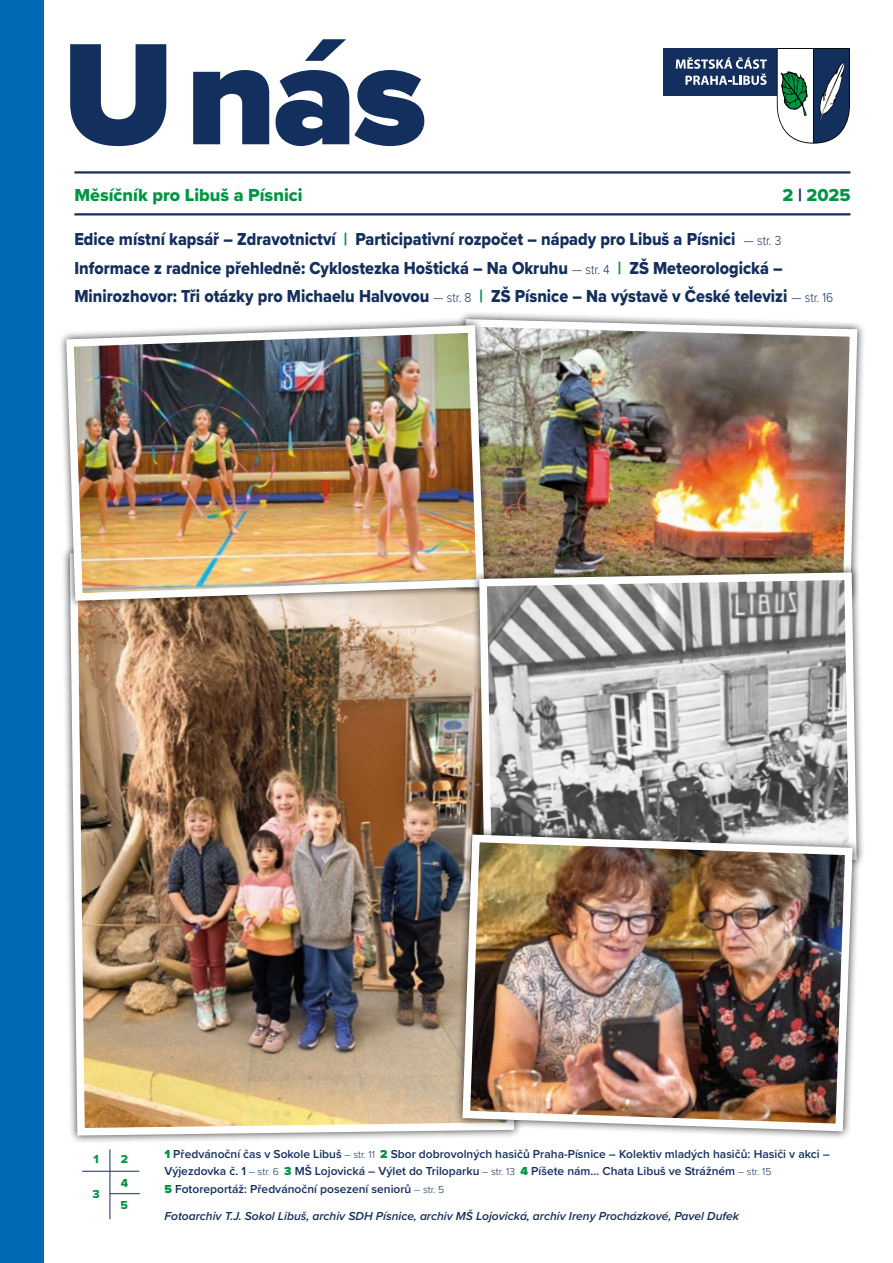
<style>
.page{position:relative;width:893px;height:1263px;background:#fff}
.page>*{position:absolute;margin:0;border:0;box-sizing:border-box;transform-origin:0 0}
.t1{font:18px/28.7px "Proxima Nova Extrabld";color:#132f5e;scale:.9 1}
.t2{font:18px "Proxima Nova Extrabld";color:#009641}
.t3{font:600 12px/17.4px "Proxima Nova";color:#132f5e}
.t4{font:italic 600 12px "Proxima Nova";color:#132f5e}
.t5{font:12px "Proxima Nova Extrabld";color:#009641}
.s1{color:#132f5e}
.s2{color:#009641}
.s3{font-family:"Proxima Nova";font-weight:300;font-size:13.5px}
.s4{font-weight:900;color:#009641}
.s5{font-weight:300;font-size:10.5px}
</style>
<div class="page">
<div style="left:664px;top:48px;width:113px;height:48px;background:#132f5e"></div>
<svg style="left:777px;top:48px;width:73px;height:96px"></svg>
<svg style="left:676px;top:57px;width:91px;height:28px"></svg>
<svg style="left:70px;top:39px;width:354px;height:107px"></svg>
<hr style="left:74px;top:171px;width:776px;height:3px;background:#132f5e">
<hr style="left:74px;top:213px;width:776px;height:2px;background:#132f5e">
<hr style="left:109px;top:1149px;width:1px;height:70px;background:#132f5e">
<hr style="left:82px;top:1171px;width:57px;height:1px;background:#132f5e">
<hr style="left:110px;top:1193px;width:30px;height:1px;background:#132f5e">
<img style="left:66px;top:609px;width:405px;height:530px">
<div style="left:450px;top:311px;width:415px;height:295px;background:#000;opacity:.75"></div>
<img style="left:455px;top:315px;width:406px;height:249px">
<div style="left:58px;top:317px;width:434px;height:292px;background:#000;opacity:.75"></div>
<img style="left:62px;top:321px;width:426px;height:284px">
<div style="left:471px;top:564px;width:394px;height:311px;background:#000;opacity:.75"></div>
<svg style="left:475px;top:569px;width:385px;height:258px;background:#acabaa"></svg>
<div style="left:454px;top:827px;width:407px;height:312px;background:#000;opacity:.75"></div>
<img style="left:459px;top:831px;width:397px;height:304px">
<div style="left:0;top:0;width:43px;height:1263px;background:#0069b4"></div>
<p class="t2" style="left:74px;top:181px;width:230px">Měsíčník pro Libuš a Písnici</p>
<p class="t2" style="left:782px;top:181px;width:69px">2 <span class="s1">|</span> 2025</p>
<p class="t1" style="left:74px;top:224px;width:845px">Edice místní kapsář – Zdravotnictví <span class="s2">|</span> Participativní rozpočet – nápady pro Libuš a Písnici <span class="s3">— str. 3<br></span>Informace z radnice přehledně: Cyklostezka Hoštická – Na Okruhu <span class="s3">— str. 4</span> <span class="s2">|</span> ZŠ Meteorologická –<br>Minirozhovor: Tři otázky pro Michaelu Halvovou <span class="s3">— str. 8</span> <span class="s2">|</span> ZŠ Písnice – Na výstavě v České televizi <span class="s3">— str. 16</span></p>
<p class="t5" style="left:93px;top:1150px;width:7px">1</p>
<p class="t5" style="left:93px;top:1185px;width:9px">3</p>
<p class="t5" style="left:121px;top:1150px;width:9px">2</p>
<p class="t5" style="left:121px;top:1174px;width:9px">4</p>
<p class="t5" style="left:121px;top:1196px;width:9px">5</p>
<p class="t3" style="left:164px;top:1145px;width:667px"><span class="s4">1</span> Předvánoční čas v Sokole Libuš <span class="s5">– str. 11</span> <span class="s4">2</span> Sbor dobrovolných hasičů Praha-Písnice – Kolektiv mladých hasičů: Hasiči v akci –<br>Výjezdovka č. 1 <span class="s5">– str. 6</span> <span class="s4">3</span> MŠ Lojovická – Výlet do Triloparku <span class="s5">– str. 13</span> <span class="s4">4</span> Píšete nám… Chata Libuš ve Strážném <span class="s5">– str. 15<br></span><span class="s4">5</span> Fotoreportáž: Předvánoční posezení seniorů <span class="s5">– str. 5</span></p>
<p class="t4" style="left:164px;top:1207px;width:576px">Fotoarchiv T.J. Sokol Libuš, archiv SDH Písnice, archiv MŠ Lojovická, archiv Ireny Procházkové, Pavel Dufek</p>
</div>
